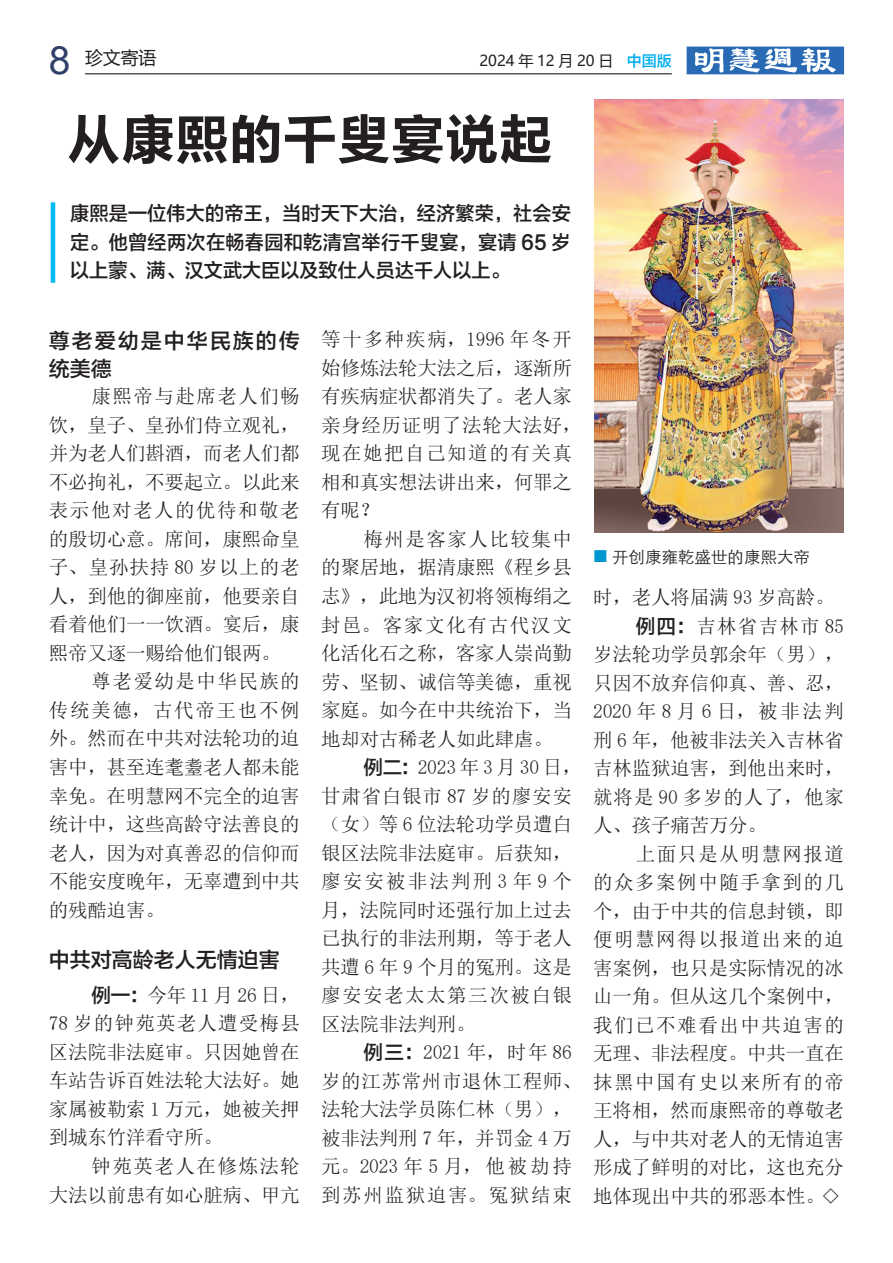
<style>
.page{position:relative;width:893px;height:1263px;background:#fff}
.page>*{position:absolute;margin:0;border:0;box-sizing:border-box;transform-origin:0 0}
.t1{font:54px "FZLTCHK GBK1 0";color:#231f20}
.t2{font:21px/28.5px "FZLTZHK GBK1 0";letter-spacing:.095em;color:#231f20}
.t3{font:21px "FZLTZHK GBK1 0";color:#231f20}
.t4{font:19.5px/28.5px "N Sim Sun";letter-spacing:-.01em;color:#231f20;text-align:justify}
.t5{font:19.5px/28.5px "FZLTZHK GBK1 0";letter-spacing:.01em;color:#231f20;text-align:justify}
.t6{font:19.5px "N Sim Sun";letter-spacing:.08em;color:#231f20}
.t7{font:19.5px "N Sim Sun";letter-spacing:.075em;color:#231f20}
.t8{font:19.5px "N Sim Sun";letter-spacing:.085em;color:#231f20}
.t9{font:19.5px "N Sim Sun";letter-spacing:.045em;color:#231f20}
.t10{font:19.5px "N Sim Sun";letter-spacing:.07em;color:#231f20}
.t11{font:19.5px "N Sim Sun";letter-spacing:.06em;color:#231f20}
.t12{font:19.5px "N Sim Sun";letter-spacing:.04em;color:#231f20}
.t13{font:19.5px "N Sim Sun";letter-spacing:.035em;color:#231f20}
.t14{font:19.5px "N Sim Sun";letter-spacing:.11em;color:#231f20}
.t15{font:19.5px "N Sim Sun";letter-spacing:.065em;color:#231f20}
.t16{font:18px "Microsoft Ya Hei";color:#231f20}
.t17{font:16.5px "ST Xihei";color:#231f20}
.t18{font:15px "Microsoft Ya Hei";color:#231f20}
.s1{font-family:"Arial";font-size:39px;color:#30406a}
.s2{font-family:"FZLTZHK GBK1 0";color:#00aeef}
.s3{font-family:"FZLTZHK GBK1 0"}
</style>
<div class="page">
<hr style="left:85px;top:73px;width:587px;height:1px;background:#231f20">
<svg style="left:687px;top:47px;width:157px;height:27px"></svg>
<img style="left:594px;top:100px;width:249px;height:432px">
<hr style="left:51px;top:202px;width:4px;height:81px;background:#00baf1">
<p class="t16" style="left:49px;top:46px;width:109px"><span class="s1">8</span> 珍文寄语</p>
<p class="t18" style="left:479px;top:50px;width:194px">2024 年 12 月 20 日 <span class="s2">中国版</span></p>
<h1 class="t1" style="left:67px;top:110px;width:488px">从康熙的千叟宴说起</h1>
<p class="t5" style="left:70px;top:200px;width:502px">康熙是一位伟大的帝王，当时天下大治，经济繁荣，社会安定。他曾经两次在畅春园和乾清宫举行千叟宴，宴请 65 岁以上蒙、满、汉文武大臣以及致仕人员达千人以上。</p>
<p class="t2" style="left:49px;top:327px;width:252px">尊老爱幼是中华民族的传统美德</p>
<p class="t7" style="left:91px;top:387px;width:210px">康熙帝与赴席老人们畅</p>
<p class="t4" style="left:49px;top:411px;width:252px">饮，皇子、皇孙们侍立观礼，</p>
<p class="t4" style="left:49px;top:439px;width:252px">并为老人们斟酒，而老人们都</p>
<p class="t4" style="left:49px;top:468px;width:252px">不必拘礼，不要起立。以此来</p>
<p class="t6" style="left:49px;top:501px;width:252px">表示他对老人的优待和敬老</p>
<p class="t4" style="left:49px;top:525px;width:252px">的殷切心意。席间，康熙命皇</p>
<p class="t9" style="left:49px;top:558px;width:252px">子、皇孙扶持 80 岁以上的老</p>
<p class="t4" style="left:49px;top:582px;width:252px">人，到他的御座前，他要亲自</p>
<p class="t4" style="left:49px;top:610px;width:252px">看着他们一一饮酒。宴后，康</p>
<p class="t4" style="left:49px;top:639px;width:233px">熙帝又逐一赐给他们银两。</p>
<p class="t7" style="left:91px;top:672px;width:210px">尊老爱幼是中华民族的</p>
<p class="t8" style="left:49px;top:700px;width:252px">传统美德，古代帝王也不例</p>
<p class="t4" style="left:49px;top:724px;width:252px">外。然而在中共对法轮功的迫</p>
<p class="t4" style="left:49px;top:753px;width:252px">害中，甚至连耄耋老人都未能</p>
<p class="t4" style="left:49px;top:781px;width:252px">幸免。在明慧网不完全的迫害</p>
<p class="t4" style="left:49px;top:810px;width:252px">统计中，这些高龄守法善良的</p>
<p class="t4" style="left:49px;top:838px;width:252px">老人，因为对真善忍的信仰而</p>
<p class="t4" style="left:49px;top:867px;width:252px">不能安度晚年，无辜遭到中共</p>
<p class="t4" style="left:49px;top:895px;width:118px">的残酷迫害。</p>
<p class="t3" style="left:49px;top:948px;width:232px">中共对高龄老人无情迫害</p>
<p class="t4" style="left:49px;top:981px;width:252px;text-indent:43px"><span class="s3">例一：</span>今年 11 月 26 日，78 岁的钟苑英老人遭受梅县区法院非法庭审。只因她曾在车站告诉百姓法轮大法好。她家属被勒索 1 万元，她被关押到城东竹洋看守所。</p>
<p class="t4" style="left:49px;top:1152px;width:252px;text-align:right">钟苑英老人在修炼法轮<br>大法以前患有如心脏病、甲亢</p>
<p class="t4" style="left:321px;top:325px;width:262px;text-align:left">等十多种疾病，1996 年冬开始修炼法轮大法之后，逐渐所有疾病症状都消失了。老人家亲身经历证明了法轮大法好，现在她把自己知道的有关真相和真实想法讲出来，何罪之有呢？</p>
<p class="t7" style="left:364px;top:529px;width:210px">梅州是客家人比较集中</p>
<p class="t4" style="left:321px;top:553px;width:252px">的聚居地，据清康熙《程乡县</p>
<p class="t4" style="left:321px;top:582px;width:252px">志》，此地为汉初将领梅绢之</p>
<p class="t8" style="left:321px;top:615px;width:252px">封邑。客家文化有古代汉文</p>
<p class="t4" style="left:321px;top:639px;width:252px">化活化石之称，客家人崇尚勤</p>
<p class="t4" style="left:321px;top:667px;width:252px">劳、坚韧、诚信等美德，重视</p>
<p class="t4" style="left:321px;top:696px;width:252px">家庭。如今在中共统治下，当</p>
<p class="t4" style="left:321px;top:724px;width:233px">地却对古稀老人如此肆虐。</p>
<p class="t4" style="left:364px;top:753px;width:220px"><span class="s3">例二：</span>2023 年 3 月 30 日，</p>
<p class="t12" style="left:321px;top:786px;width:252px">甘肃省白银市 87 岁的廖安安</p>
<p class="t4" style="left:321px;top:810px;width:252px">（女）等 6 位法轮功学员遭白</p>
<p class="t4" style="left:321px;top:838px;width:252px">银区法院非法庭审。后获知，</p>
<p class="t14" style="left:321px;top:871px;width:252px">廖安安被非法判刑 3 年 9 个</p>
<p class="t4" style="left:321px;top:895px;width:252px">月，法院同时还强行加上过去</p>
<p class="t4" style="left:321px;top:924px;width:252px">已执行的非法刑期，等于老人</p>
<p class="t4" style="left:321px;top:952px;width:252px">共遭 6 年 9 个月的冤刑。这是</p>
<p class="t6" style="left:321px;top:985px;width:252px">廖安安老太太第三次被白银</p>
<p class="t4" style="left:321px;top:1009px;width:156px">区法院非法判刑。</p>
<p class="t4" style="left:364px;top:1038px;width:210px"><span class="s3">例三：</span>2021 年，时年 86</p>
<p class="t13" style="left:321px;top:1071px;width:262px">岁的江苏常州市退休工程师、</p>
<p class="t4" style="left:321px;top:1095px;width:252px">法轮大法学员陈仁林（男），</p>
<p class="t4" style="left:321px;top:1123px;width:252px">被非法判刑 7 年，并罚金 4 万</p>
<p class="t10" style="left:321px;top:1156px;width:252px">元。2023 年 5 月，他被劫持</p>
<p class="t8" style="left:321px;top:1185px;width:252px">到苏州监狱迫害。冤狱结束</p>
<p class="t17" style="left:612px;top:544px;width:199px">开创康雍乾盛世的康熙大帝</p>
<p class="t4" style="left:593px;top:583px;width:243px">时，老人将届满 93 岁高龄。</p>
<p class="t15" style="left:636px;top:616px;width:210px"><span class="s3">例四：</span>吉林省吉林市 85</p>
<p class="t4" style="left:593px;top:640px;width:252px">岁法轮功学员郭余年（男），</p>
<p class="t4" style="left:593px;top:668px;width:252px">只因不放弃信仰真、善、忍，</p>
<p class="t11" style="left:593px;top:701px;width:252px">2020 年 8 月 6 日，被非法判</p>
<p class="t4" style="left:593px;top:725px;width:252px">刑 6 年，他被非法关入吉林省</p>
<p class="t4" style="left:593px;top:754px;width:252px">吉林监狱迫害，到他出来时，</p>
<p class="t9" style="left:593px;top:787px;width:252px">就将是 90 多岁的人了，他家</p>
<p class="t4" style="left:593px;top:811px;width:175px">人、孩子痛苦万分。</p>
<p class="t7" style="left:636px;top:844px;width:210px">上面只是从明慧网报道</p>
<p class="t6" style="left:593px;top:872px;width:252px">的众多案例中随手拿到的几</p>
<p class="t4" style="left:593px;top:896px;width:252px">个，由于中共的信息封锁，即</p>
<p class="t6" style="left:593px;top:929px;width:252px">便明慧网得以报道出来的迫</p>
<p class="t4" style="left:593px;top:953px;width:252px">害案例，也只是实际情况的冰</p>
<p class="t4" style="left:593px;top:982px;width:252px">山一角。但从这几个案例中，</p>
<p class="t6" style="left:593px;top:1015px;width:252px">我们已不难看出中共迫害的</p>
<p class="t4" style="left:593px;top:1039px;width:252px">无理、非法程度。中共一直在</p>
<p class="t6" style="left:593px;top:1072px;width:252px">抹黑中国有史以来所有的帝</p>
<p class="t4" style="left:593px;top:1096px;width:252px">王将相，然而康熙帝的尊敬老</p>
<p class="t4" style="left:593px;top:1124px;width:252px">人，与中共对老人的无情迫害</p>
<p class="t4" style="left:593px;top:1153px;width:252px">形成了鲜明的对比，这也充分</p>
<p class="t4" style="left:593px;top:1181px;width:249px">地体现出中共的邪恶本性。◇</p>
</div>
